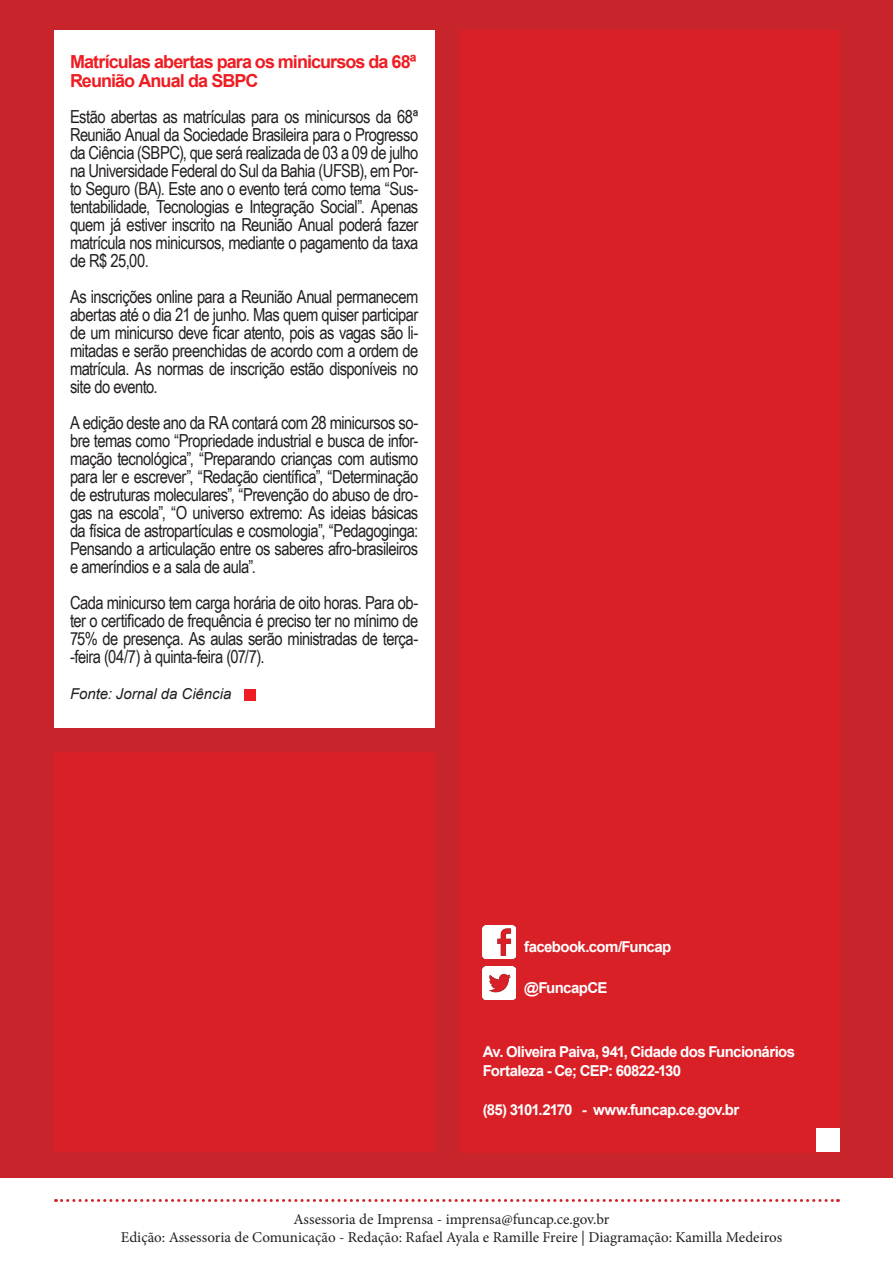
<style>
.page{position:relative;width:893px;height:1263px;background:#fff}
.page>*{position:absolute;margin:0;border:0;box-sizing:border-box;transform-origin:0 0}
.t1{font:18px/18px "Arial Narrow";letter-spacing:-.03em;color:#231f20;text-align:justify}
.t2{font:700 18px/19.5px "Arial";letter-spacing:-.05em;color:#ee1d23}
.t3{font:15px/18px "Minion Pro";color:#231f20;text-align:center}
.t4{font:700 15px "Arial";letter-spacing:-.04em;color:#fff}
.t5{font:italic 15px "Arial";color:#231f20}
</style>
<div class="page">
<svg style="left:56px;top:1199px;width:782px;height:3px"></svg>
<div style="left:0;top:0;width:893px;height:1178px;background:#c8242b"></div>
<div style="left:54px;top:30px;width:380px;height:697px;background:#fff"></div>
<div style="left:244px;top:689px;width:11px;height:11px;background:#ee1d23"></div>
<div style="left:459px;top:30px;width:381px;height:1122px;background:#da2027"></div>
<img style="left:483px;top:925px;width:33px;height:33px">
<img style="left:483px;top:967px;width:33px;height:33px">
<div style="left:816px;top:1128px;width:24px;height:24px;background:#fff"></div>
<div style="left:54px;top:752px;width:380px;height:399px;background:#da2027"></div>
<p class="t2" style="left:70px;top:52px;width:348px">Matrículas abertas para os minicursos da 68ª<br>Reunião Anual da SBPC</p>
<p class="t1" style="left:70px;top:107px;width:350px">Estão abertas as matrículas para os minicursos da 68ª Reunião Anual da Sociedade Brasileira para o Progresso da Ciência (SBPC), que será realizada de 03 a 09 de julho na Universidade Federal do Sul da Bahia (UFSB), em Por&shy;to Seguro (BA). Este ano o evento terá como tema “Sus&shy;tentabilidade, Tecnologias e Integração Social”. Apenas quem já estiver inscrito na Reunião Anual poderá fazer matrícula nos minicursos, mediante o pagamento da taxa de R$ 25,00.</p>
<p class="t1" style="left:70px;top:287px;width:350px">As inscrições online para a Reunião Anual permanecem abertas até o dia 21 de junho. Mas quem quiser participar de um minicurso deve ficar atento, pois as vagas são li&shy;mitadas e serão preenchidas de acordo com a ordem de matrícula. As normas de inscrição estão disponíveis no site do evento.</p>
<p class="t1" style="left:70px;top:413px;width:350px">A edição deste ano da RA contará com 28 minicursos so&shy;bre temas como “Propriedade industrial e busca de infor&shy;mação tecnológica”, “Preparando crianças com autismo para ler e escrever”, “Redação científica”, “Determinação de estruturas moleculares”, “Prevenção do abuso de dro&shy;gas na escola”, “O universo extremo: As ideias básicas da física de astropartículas e cosmologia”, “Pedagoginga:<br>Pensando a articulação entre os saberes afro-brasileiros e ameríndios e a sala de aula”.</p>
<p class="t1" style="left:70px;top:593px;width:350px">Cada minicurso tem carga horária de oito horas. Para ob&shy;ter o certificado de frequência é preciso ter no mínimo de 75% de presença. As aulas serão ministradas de terça--feira (04/7) à quinta-feira (07/7).</p>
<p class="t5" style="left:70px;top:684px;width:163px">Fonte: Jornal da Ciência</p>
<p class="t4" style="left:524px;top:937px;width:149px">facebook.com/Funcap</p>
<p class="t4" style="left:524px;top:978px;width:85px">@FuncapCE</p>
<p class="t4" style="left:483px;top:1041px;width:314px">Av. Oliveira Paiva, 941, Cidade dos Funcionários</p>
<p class="t4" style="left:483px;top:1061px;width:200px">Fortaleza - Ce; CEP: 60822-130</p>
<p class="t4" style="left:483px;top:1100px;width:258px">(85) 3101.2170 - www.funcap.ce.gov.br</p>
<p class="t3" style="left:121px;top:1210px;width:663px">Assessoria de Imprensa - imprensa@funcap.ce.gov.br<br>Edição: Assessoria de Comunicação - Redação: Rafael Ayala e Ramille Freire | Diagramação: Kamilla Medeiros</p>
</div>
